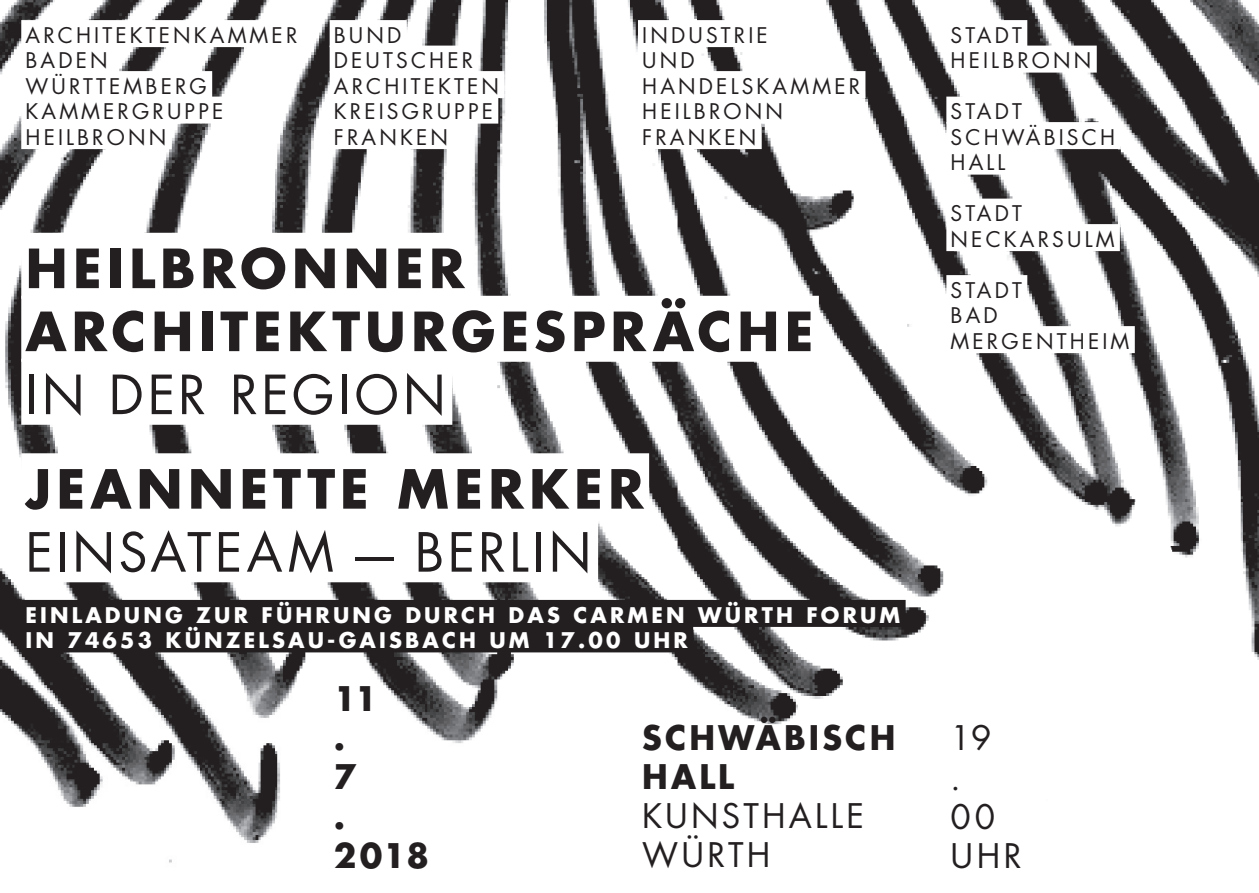
<style>
.page{position:relative;width:1259px;height:893px;background:#fff}
.page>*{position:absolute;margin:0;border:0;box-sizing:border-box;transform-origin:0 0}
.t1{font:700 52.5px/63px "Futura Std";letter-spacing:.1em;color:#231f20}
.t2{font:52.5px "Futura Std";letter-spacing:.07em;color:#231f20}
.t3{font:700 33px/39px "Futura Std";letter-spacing:.1em;color:#231f20}
.t4{font:33px/39px "Futura Std";letter-spacing:.1em;color:#231f20}
.t5{font:21px/25.5px "Futura Std";letter-spacing:.15em;color:#231f20}
.t6{font:700 21px/25.5px "Futura Std";letter-spacing:.15em;color:#fff}
</style>
<div class="page">
<img style="left:0;top:0;width:734px;height:694px">
<img style="left:734px;top:0;width:525px;height:724px">
<img style="left:0;top:694px;width:735px;height:169px">
<div style="left:21px;top:233px;width:449px;height:66px;background:#fff"></div>
<div style="left:21px;top:296px;width:798px;height:66px;background:#fff"></div>
<div style="left:21px;top:359px;width:431px;height:66px;background:#fff"></div>
<div style="left:21px;top:453px;width:628px;height:66px;background:#fff"></div>
<div style="left:21px;top:516px;width:577px;height:66px;background:#fff"></div>
<div style="left:21px;top:600px;width:884px;height:27px;background:#231f20"></div>
<div style="left:21px;top:625px;width:672px;height:27px;background:#231f20"></div>
<div style="left:21px;top:20px;width:282px;height:27px;background:#fff"></div>
<div style="left:21px;top:46px;width:92px;height:27px;background:#fff"></div>
<div style="left:21px;top:71px;width:191px;height:27px;background:#fff"></div>
<div style="left:21px;top:97px;width:208px;height:27px;background:#fff"></div>
<div style="left:21px;top:122px;width:151px;height:27px;background:#fff"></div>
<div style="left:330px;top:20px;width:77px;height:27px;background:#fff"></div>
<div style="left:330px;top:46px;width:148px;height:27px;background:#fff"></div>
<div style="left:330px;top:71px;width:174px;height:27px;background:#fff"></div>
<div style="left:330px;top:97px;width:168px;height:27px;background:#fff"></div>
<div style="left:330px;top:122px;width:123px;height:27px;background:#fff"></div>
<div style="left:638px;top:20px;width:135px;height:27px;background:#fff"></div>
<div style="left:638px;top:46px;width:62px;height:27px;background:#fff"></div>
<div style="left:638px;top:71px;width:227px;height:27px;background:#fff"></div>
<div style="left:638px;top:97px;width:150px;height:27px;background:#fff"></div>
<div style="left:638px;top:122px;width:123px;height:27px;background:#fff"></div>
<div style="left:946px;top:20px;width:81px;height:27px;background:#fff"></div>
<div style="left:946px;top:46px;width:150px;height:27px;background:#fff"></div>
<div style="left:946px;top:97px;width:81px;height:27px;background:#fff"></div>
<div style="left:946px;top:122px;width:174px;height:27px;background:#fff"></div>
<div style="left:946px;top:148px;width:65px;height:27px;background:#fff"></div>
<div style="left:946px;top:199px;width:81px;height:27px;background:#fff"></div>
<div style="left:946px;top:224px;width:174px;height:27px;background:#fff"></div>
<div style="left:946px;top:275px;width:81px;height:27px;background:#fff"></div>
<div style="left:946px;top:301px;width:57px;height:27px;background:#fff"></div>
<div style="left:946px;top:326px;width:188px;height:27px;background:#fff"></div>
<p class="t5" style="left:26px;top:23px;width:273px">ARCHITEKTENKAMMER<br>BADEN<br>WÜRTTEMBERG<br>KAMMERGRUPPE<br>HEILBRONN</p>
<p class="t5" style="left:334px;top:23px;width:167px">BUND<br>DEUTSCHER<br>ARCHITEKTEN<br>KREISGRUPPE<br>FRANKEN</p>
<p class="t5" style="left:642px;top:23px;width:219px">INDUSTRIE<br>UND<br>HANDELSKAMMER<br>HEILBRONN<br>FRANKEN</p>
<p class="t5" style="left:950px;top:23px;width:142px">STADT<br>HEILBRONN</p>
<p class="t5" style="left:950px;top:99px;width:166px">STADT<br>SCHWÄBISCH<br>HALL</p>
<p class="t5" style="left:950px;top:201px;width:165px">STADT<br>NECKARSULM</p>
<p class="t5" style="left:950px;top:278px;width:180px">STADT<br>BAD<br>MERGENTHEIM</p>
<h1 class="t1" style="left:26px;top:236px;width:789px">HEILBRONNER<br>ARCHITEKTURGESPRÄCHE</h1>
<h1 class="t2" style="left:26px;top:361px;width:422px">IN DER REGION</h1>
<h1 class="t1" style="left:26px;top:457px;width:620px">JEANNETTE MERKER</h1>
<h1 class="t2" style="left:26px;top:519px;width:567px">EINSATEAM — BERLIN</h1>
<p class="t6" style="left:26px;top:602px;width:876px">EINLADUNG ZUR FÜHRUNG DURCH DAS CARMEN WÜRTH FORUM<br>IN 74653 KÜNZELSAU-GAISBACH UM 17.00 UHR</p>
<h2 class="t3" style="left:334px;top:679px;width:97px">11<br>.<br>7<br>.<br>2018</h2>
<h2 class="t3" style="left:642px;top:718px;width:255px">SCHWÄBISCH<br>HALL</h2>
<h2 class="t4" style="left:642px;top:797px;width:223px">KUNSTHALLE<br>WÜRTH</h2>
<h2 class="t4" style="left:950px;top:719px;width:72px">19<br>.<br>00<br>UHR</h2>
</div>
